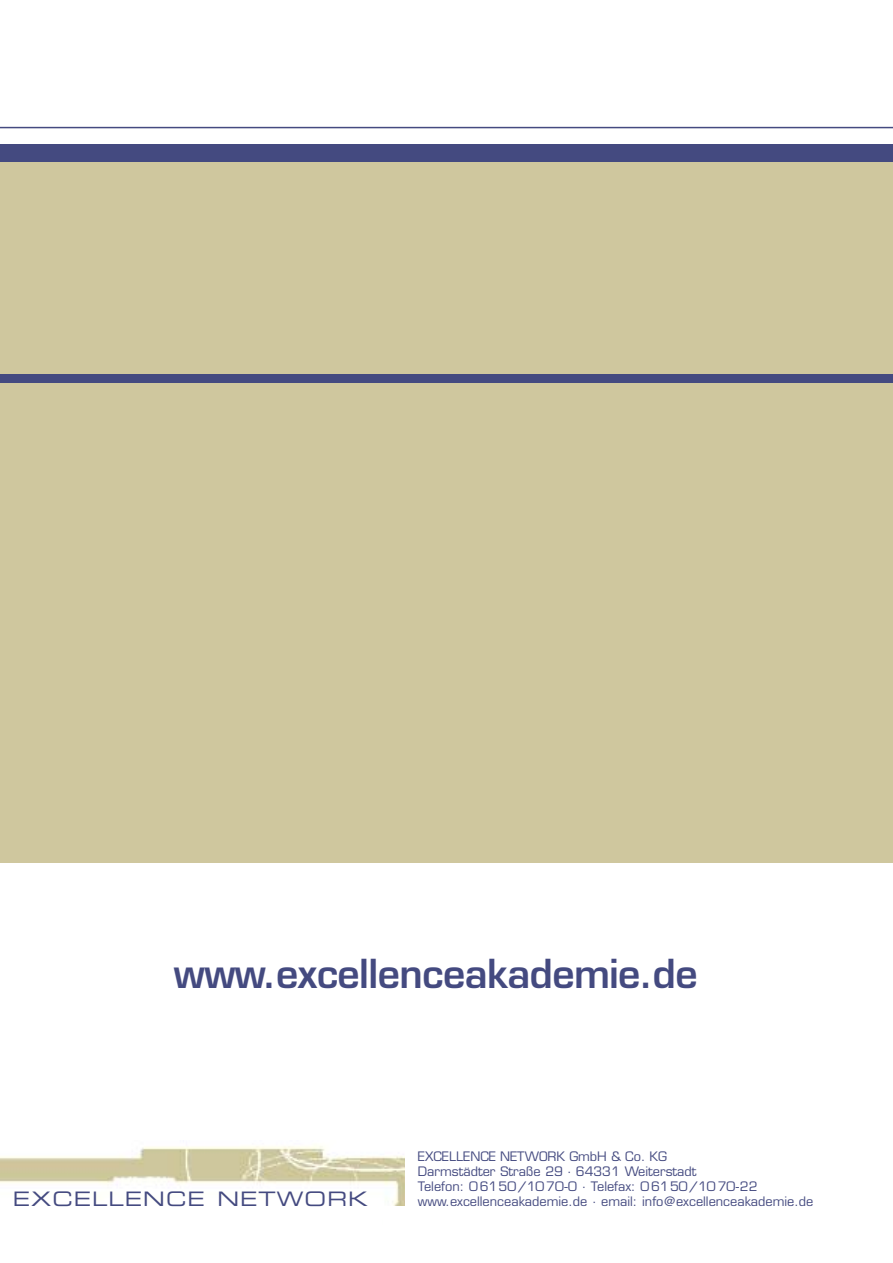
<style>
.page{position:relative;width:893px;height:1263px;background:#fff}
.page>*{position:absolute;margin:0;border:0;box-sizing:border-box;transform-origin:0 0}
.t1{font:600 39px "Eurostile";letter-spacing:-.015em;color:#444a80}
.t2{font:19.95px "Eurostile Extended Two";letter-spacing:.055em;color:#444a80}
.t3{font:12.75px/15px "Eurostile";color:#444a80}
</style>
<div class="page">
<img style="left:0;top:1145px;width:405px;height:61px">
<div style="left:0;top:162px;width:893px;height:701px;background:#cfc79e"></div>
<hr style="left:0;top:127px;width:893px;height:1px;background:#444a80">
<div style="left:0;top:145px;width:893px;height:17px;background:#444a80"></div>
<div style="left:0;top:374px;width:893px;height:9px;background:#444a80"></div>
<h1 class="t1" style="left:174px;top:958px;width:525px">www.excellenceakademie.de</h1>
<h2 class="t2" style="left:13px;top:1191px;width:357px">EXCELLENCE NETWORK</h2>
<p class="t3" style="left:418px;top:1150px;width:397px">EXCELLENCE NETWORK GmbH &amp; Co. KG<br>Darmstädter Straße 29 · 64331 Weiterstadt<br>Telefon: 06150/10 70-0 · Telefax: 0 6150/1070-22 www.excellenceakademie.de · email: info@excellenceakademie.de</p>
</div>
